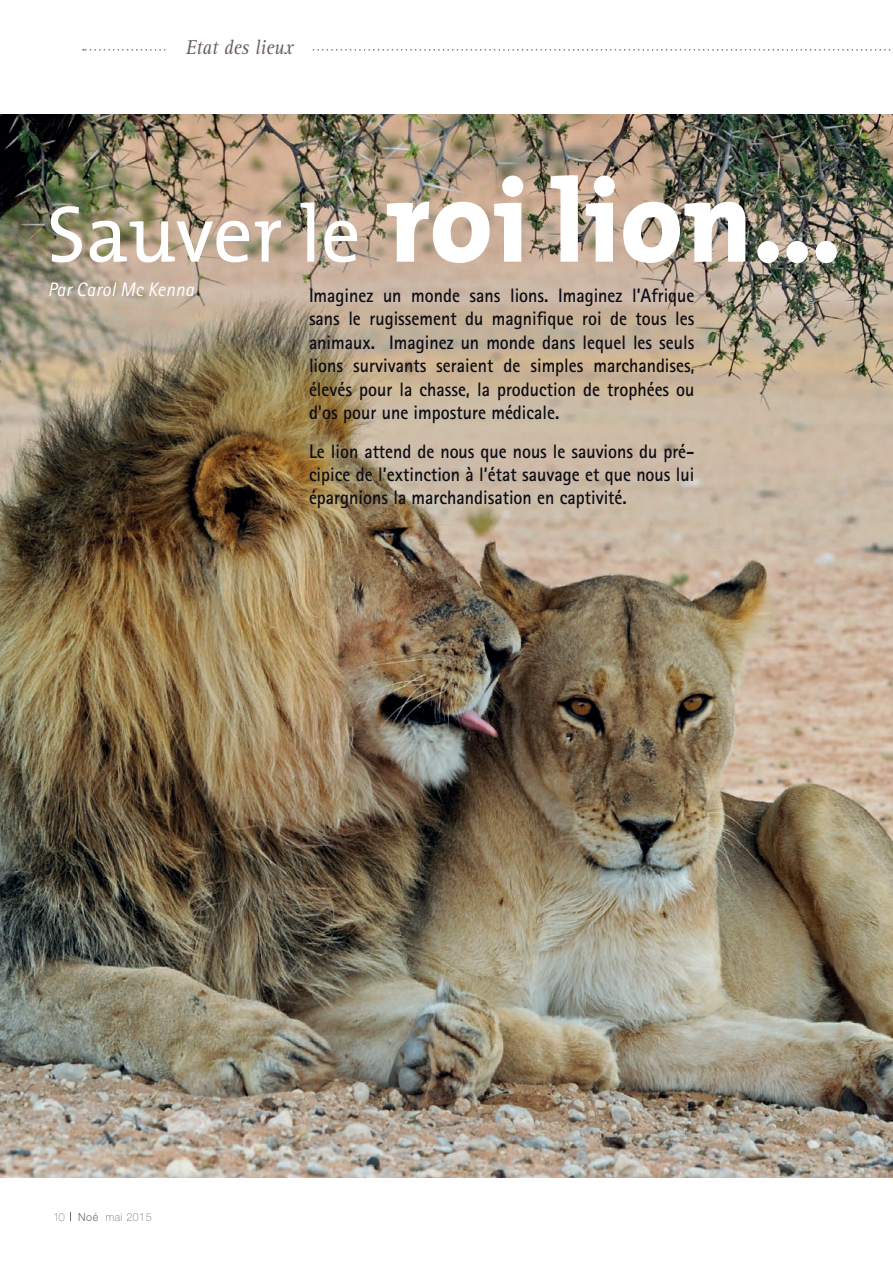
<style>
.page{position:relative;width:893px;height:1263px;background:#fff}
.page>*{position:absolute;margin:0;border:0;box-sizing:border-box;transform-origin:0 0}
.t1{font:800 118.05px "The Mix";letter-spacing:.005em;color:#fff;scale:.96 1}
.t2{font:81.15px "The Mix";color:#fff;scale:.96 1}
.t3{font:italic 20.7px "Rotis Serif";color:#6b5f5e;scale:.91 1}
.t4{font:700 19.5px/23.4px "Rotis Sans Serif";color:#0e0c15;text-align:justify;scale:.92 1}
.t5{font:italic 19.5px "Rotis Sans Serif";letter-spacing:.02em;color:#fff;scale:.95 1}
.t6{font:100 11.25px "Helvetica Neue LT";letter-spacing:.05em;color:#666b6e;scale:.95 1}
.s1{font-weight:200;color:#0e0c15}
.s2{font-weight:300}
</style>
<div class="page">
<hr style="left:892px;top:166px;width:1px;height:1016px;background:#fffce4">
<svg style="left:83px;top:49px;width:808px;height:2px"></svg>
<div style="left:167px;top:34px;width:145px;height:25px;background:#fff"></div>
<img style="left:0;top:115px;width:893px;height:1063px">
<p class="t3" style="left:186px;top:35px;width:119px">Etat des lieux</p>
<h1 class="t1" style="left:386px;top:122px;width:477px">roi lion…</h1>
<h2 class="t2" style="left:47px;top:167px;width:328px">Sauver le</h2>
<p class="t4" style="left:309px;top:283px;width:421px">Imaginez un monde sans lions. Imaginez l’Afrique</p>
<p class="t5" style="left:48px;top:277px;width:155px">Par Carol Mc Kenna</p>
<p class="t4" style="left:309px;top:307px;width:421px">sans le rugissement du magnifique roi de tous les animaux. Imaginez un monde dans lequel les seuls lions survivants seraient de simples marchandises, élevés pour la chasse, la production de trophées ou d'os pour une imposture médicale.</p>
<p class="t4" style="left:309px;top:439px;width:421px">Le lion attend de nous que nous le sauvions du pré&shy;cipice de l’extinction à l’état sauvage et que nous lui épargnions la marchandisation en captivité.</p>
<p class="t6" style="left:54px;top:1210px;width:105px"><span class="s1">10</span> <span class="s2">Noé</span> mai 2015</p>
</div>
